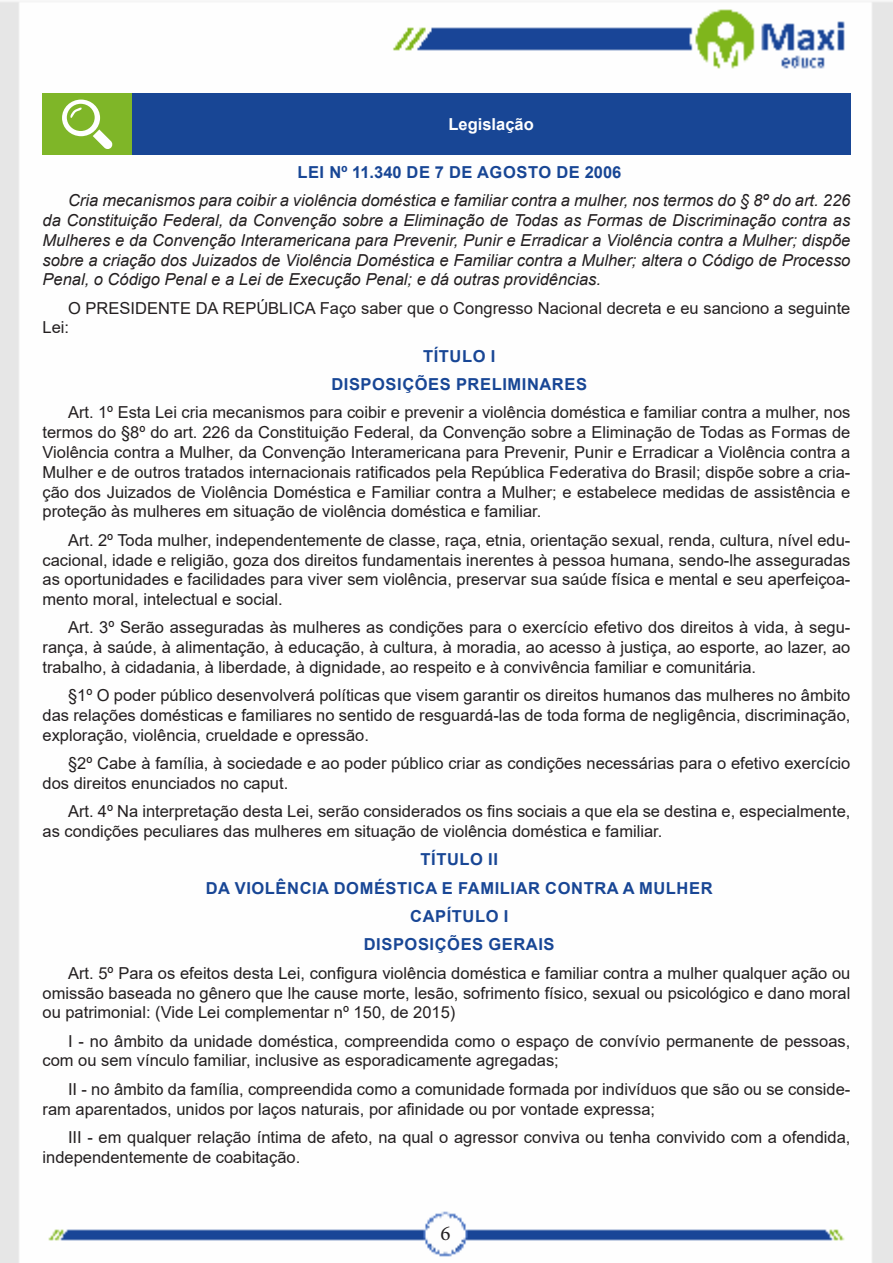
<style>
.page{position:relative;width:893px;height:1263px;background:#fff}
.page>*{position:absolute;margin:0;border:0;box-sizing:border-box;transform-origin:0 0}
.t1{font:21px "Minion Pro";color:#231f20}
.TEXTO_BASE{font:16.5px/19.8px "Arial";color:#231f20}
.TEXTO_BASE-2{font:italic 16.5px/19.8px "Arial";color:#231f20;text-align:justify}
.TITULO_DE_LEI{font:700 16.5px "Arial";letter-spacing:.035em;color:#184695}
.Titulo_de_Caixa{font:700 16.5px "Arial";color:#fff}
</style>
<div class="page">
<img style="left:0;top:1px;width:893px;height:1262px">
<div style="left:43px;top:94px;width:89px;height:61px;background:#7fb628"></div>
<div style="left:132px;top:94px;width:718px;height:61px;background:#184695"></div>
<svg style="left:62px;top:100px;width:51px;height:49px"></svg>
<p class="Titulo_de_Caixa" style="left:448px;top:113px;width:87px">Legislação</p>
<p class="TITULO_DE_LEI" style="left:297px;top:160px;width:326px">LEI Nº 11.340 DE 7 DE AGOSTO DE 2006</p>
<p class="TEXTO_BASE-2" style="left:43px;top:191px;width:809px;text-indent:26px">Cria mecanismos para coibir a violência doméstica e familiar contra a mulher, nos termos do § 8º do art. 226 da Constituição Federal, da Convenção sobre a Eliminação de Todas as Formas de Discriminação contra as Mulheres e da Convenção Interamericana para Prevenir, Punir e Erradicar a Violência contra a Mulher; dispõe sobre a criação dos Juizados de Violência Doméstica e Familiar contra a Mulher; altera o Código de Processo Penal, o Código Penal e a Lei de Execução Penal; e dá outras providências.</p>
<p class="TEXTO_BASE" style="left:43px;top:298px;width:809px;text-indent:26px">O PRESIDENTE DA REPÚBLICA Faço saber que o Congresso Nacional decreta e eu sanciono a seguinte<br>Lei:</p>
<p class="TITULO_DE_LEI" style="left:423px;top:344px;width:74px">TÍTULO I</p>
<p class="TITULO_DE_LEI" style="left:331px;top:373px;width:257px">DISPOSIÇÕES PRELIMINARES</p>
<p class="TEXTO_BASE" style="left:43px;top:403px;width:809px;text-align:justify;text-indent:26px">Art. 1º Esta Lei cria mecanismos para coibir e prevenir a violência doméstica e familiar contra a mulher, nos termos do §8º do art. 226 da Constituição Federal, da Convenção sobre a Eliminação de Todas as Formas de Violência contra a Mulher, da Convenção Interamericana para Prevenir, Punir e Erradicar a Violência contra a Mulher e de outros tratados internacionais ratificados pela República Federativa do Brasil; dispõe sobre a cria&shy;ção dos Juizados de Violência Doméstica e Familiar contra a Mulher; e estabelece medidas de assistência e proteção às mulheres em situação de violência doméstica e familiar.</p>
<p class="TEXTO_BASE" style="left:43px;top:530px;width:809px;text-align:justify;text-indent:26px">Art. 2º Toda mulher, independentemente de classe, raça, etnia, orientação sexual, renda, cultura, nível edu&shy;cacional, idade e religião, goza dos direitos fundamentais inerentes à pessoa humana, sendo-lhe asseguradas as oportunidades e facilidades para viver sem violência, preservar sua saúde física e mental e seu aperfeiçoa&shy;mento moral, intelectual e social.</p>
<p class="TEXTO_BASE" style="left:43px;top:618px;width:809px;text-align:justify;text-indent:26px">Art. 3º Serão asseguradas às mulheres as condições para o exercício efetivo dos direitos à vida, à segu&shy;rança, à saúde, à alimentação, à educação, à cultura, à moradia, ao acesso à justiça, ao esporte, ao lazer, ao trabalho, à cidadania, à liberdade, à dignidade, ao respeito e à convivência familiar e comunitária.</p>
<p class="TEXTO_BASE" style="left:43px;top:685px;width:809px;text-align:justify;text-indent:26px">§1º O poder público desenvolverá políticas que visem garantir os direitos humanos das mulheres no âmbito das relações domésticas e familiares no sentido de resguardá-las de toda forma de negligência, discriminação, exploração, violência, crueldade e opressão.</p>
<p class="TEXTO_BASE" style="left:43px;top:753px;width:809px;text-indent:26px">§2º Cabe à família, à sociedade e ao poder público criar as condições necessárias para o efetivo exercício dos direitos enunciados no caput.</p>
<p class="TEXTO_BASE" style="left:43px;top:801px;width:809px;text-indent:26px">Art. 4º Na interpretação desta Lei, serão considerados os fins sociais a que ela se destina e, especialmente, as condições peculiares das mulheres em situação de violência doméstica e familiar.</p>
<p class="TITULO_DE_LEI" style="left:421px;top:848px;width:79px">TÍTULO II</p>
<p class="TITULO_DE_LEI" style="left:206px;top:876px;width:508px">DA VIOLÊNCIA DOMÉSTICA E FAMILIAR CONTRA A MULHER</p>
<p class="TITULO_DE_LEI" style="left:410px;top:905px;width:100px">CAPÍTULO I</p>
<p class="TITULO_DE_LEI" style="left:364px;top:933px;width:192px">DISPOSIÇÕES GERAIS</p>
<p class="TEXTO_BASE" style="left:43px;top:963px;width:809px;text-align:justify;text-indent:26px">Art. 5º Para os efeitos desta Lei, configura violência doméstica e familiar contra a mulher qualquer ação ou omissão baseada no gênero que lhe cause morte, lesão, sofrimento físico, sexual ou psicológico e dano moral ou patrimonial: (Vide Lei complementar nº 150, de 2015)</p>
<p class="TEXTO_BASE" style="left:43px;top:1031px;width:809px;text-indent:26px">I - no âmbito da unidade doméstica, compreendida como o espaço de convívio permanente de pessoas, com ou sem vínculo familiar, inclusive as esporadicamente agregadas;</p>
<p class="TEXTO_BASE" style="left:43px;top:1079px;width:809px;text-indent:26px">II - no âmbito da família, compreendida como a comunidade formada por indivíduos que são ou se conside&shy;ram aparentados, unidos por laços naturais, por afinidade ou por vontade expressa;</p>
<p class="TEXTO_BASE" style="left:43px;top:1127px;width:809px;text-indent:26px">III - em qualquer relação íntima de afeto, na qual o agressor conviva ou tenha convivido com a ofendida, independentemente de coabitação.</p>
<p class="t1" style="left:440px;top:1219px;width:12px">6</p>
</div>
